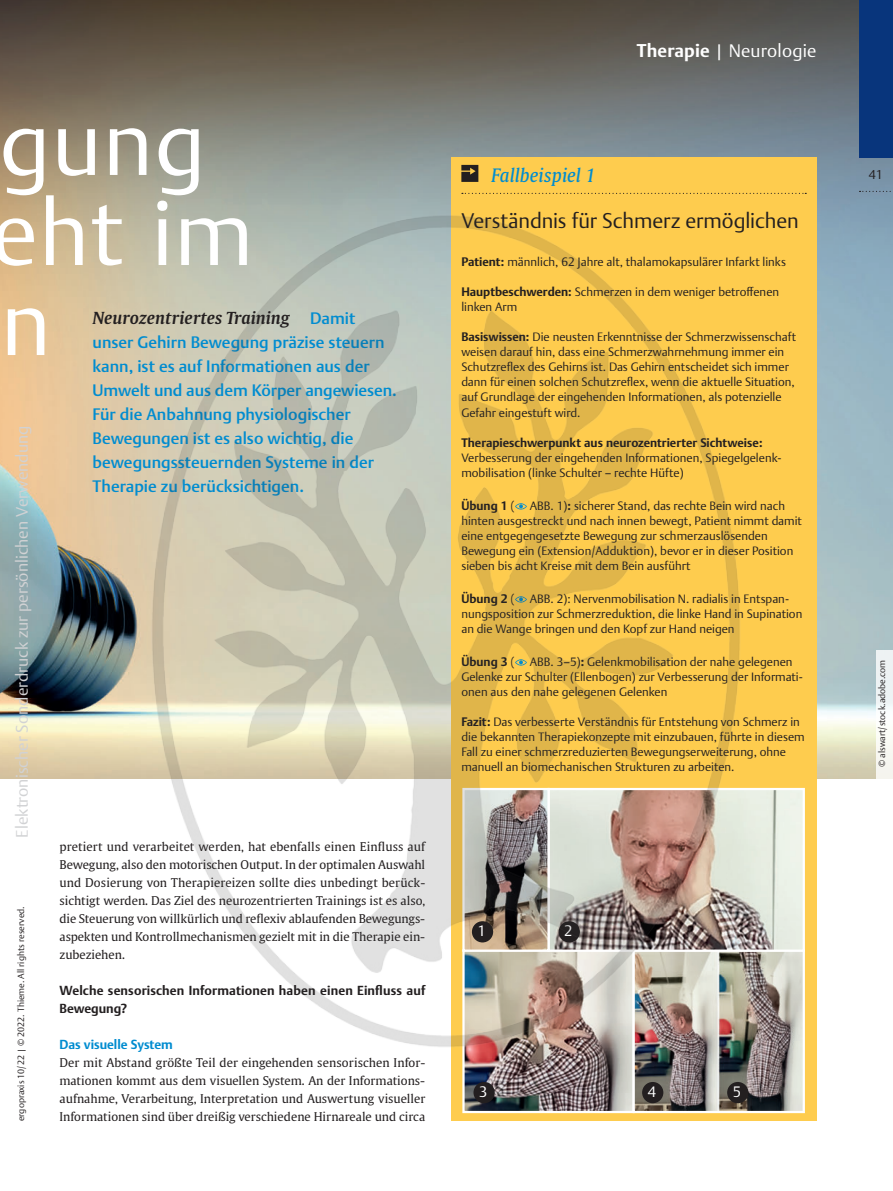
<style>
.page{position:relative;width:893px;height:1191px;background:#fff}
.page>*{position:absolute;margin:0;border:0;box-sizing:border-box;transform-origin:0 0}
.t1{font:300 90px/90px "Thieme Argo 2011";letter-spacing:.015em;color:#fff}
.t2{font:300 21px "Thieme Argo 2011";letter-spacing:-.01em;color:#231f20}
.t3{font:300 18px "Thieme Argo 2011";letter-spacing:.01em;color:#fff}
.t4{font:italic 18px "Thieme Gulliver 2011";color:#008cd0}
.t5{font:500 16.5px/24px "Thieme Argo 2011";color:#008cd0}
.t6{font:300 16.5px "Thieme Argo 2011";color:#d1d2d4}
.t7{font:italic 600 16.5px "Thieme Gulliver 2011";color:#231f20}
.t8{font:300 15px "Thieme Argo 2011";color:#fff}
.t9{font:700 12.75px/18px "Thieme Argo 2011";letter-spacing:.01em;color:#231f20}
.t10{font:700 12.75px "Thieme Argo 2011";color:#008cd0}
.t11{font:300 12.75px "Thieme Argo 2011";color:#231f20}
.t12{font:300 12px/15px "Thieme Argo 2011";color:#231f20}
.t13{font:12px/18px "Thieme Gulliver 2011";letter-spacing:-.005em;color:#231f20;text-align:justify}
.t14{font:700 12px "Thieme Argo 2011";color:#231f20}
.t15{font:300 9px "Thieme Argo 2011";color:#231f20}
.s1{font-family:"Thieme Argo 2011";font-weight:500;font-style:normal;color:#008cd0}
.s2{font-weight:700}
.s3{font-family:"Thieme Gulliver 2011";font-weight:400}
</style>
<div class="page">
<img style="left:0;top:0;width:893px;height:778px">
<div style="left:876px;top:651px;width:17px;height:129px;background:#f5f5f4"></div>
<div style="left:451px;top:157px;width:365px;height:964px;background:#fecc4e"></div>
<svg style="left:462px;top:193px;width:344px;height:1px"></svg>
<svg style="left:461px;top:165px;width:17px;height:17px"></svg>
<img style="left:465px;top:791px;width:337px;height:319px">
<div style="left:462px;top:949px;width:173px;height:164px;border:2px solid #fff"></div>
<div style="left:633px;top:949px;width:172px;height:164px;border:2px solid #fff"></div>
<div style="left:473px;top:1082px;width:22px;height:21px;background:#231f20;border-radius:50%"></div>
<div style="left:642px;top:1082px;width:21px;height:21px;background:#231f20;border-radius:50%"></div>
<div style="left:727px;top:1082px;width:21px;height:21px;background:#231f20;border-radius:50%"></div>
<div style="left:859px;top:0;width:34px;height:157px;background:#08357c"></div>
<svg style="left:859px;top:191px;width:34px;height:1px"></svg>
<img style="left:149px;top:214px;width:595px;height:835px">
<h1 class="t1" style="left:-9px;top:96px;width:264px">gung eht im n</h1>
<h3 class="t7" style="left:93px;top:305px;width:264px">Neurozentriertes Training <span class="s1">Damit</span></h3>
<p class="t5" style="left:93px;top:329px;width:306px">unser Gehirn Bewegung präzise steuern kann, ist es auf Informationen aus der Umwelt und aus dem Körper angewiesen.<br>Für die Anbahnung physiologischer Bewegungen ist es also wichtig, die bewegungssteuernden Systeme in der Therapie zu berücksichtigen.</p>
<h3 class="t6" style="left:11px;top:837px;width:413px;rotate:-90deg">Elektronischer Sonderdruck zur persönlichen Verwendung</h3>
<p class="t15" style="left:15px;top:1121px;width:216px;rotate:-90deg">ergopraxis 10/22 | © 2022. Thieme. All rights reserved.</p>
<p class="t13" style="left:60px;top:837px;width:367px">pretiert und verarbeitet werden, hat ebenfalls einen Einfluss auf Bewegung, also den motorischen Output. In der optimalen Auswahl und Dosierung von Therapiereizen sollte dies unbedingt berück&shy;sichtigt werden. Das Ziel des neurozentrierten Trainings ist es also, die Steuerung von willkürlich und reflexiv ablaufenden Bewegungs&shy;aspekten und Kontrollmechanismen gezielt mit in die Therapie ein&shy;zubeziehen.</p>
<p class="t9" style="left:60px;top:981px;width:367px">Welche sensorischen Informationen haben einen Einfluss auf<br>Bewegung?</p>
<p class="t10" style="left:60px;top:1036px;width:115px">Das visuelle System</p>
<p class="t13" style="left:60px;top:1053px;width:367px">Der mit Abstand größte Teil der eingehenden sensorischen Infor&shy;mationen kommt aus dem visuellen System. An der Informations&shy;aufnahme, Verarbeitung, Interpretation und Auswertung visueller Informationen sind über dreißig verschiedene Hirnareale und circa</p>
<h3 class="t4" style="left:491px;top:162px;width:106px">Fallbeispiel 1</h3>
<h3 class="t3" style="left:637px;top:38px;width:181px"><span class="s2">Therapie</span> | Neurologie</h3>
<h2 class="t2" style="left:461px;top:206px;width:339px">Verständnis für Schmerz ermöglichen</h2>
<p class="t12" style="left:461px;top:254px;width:326px"><span class="s2">Patient:</span> männlich, 62 Jahre alt, thalamokapsulärer Infarkt links</p>
<p class="t12" style="left:461px;top:284px;width:319px"><span class="s2">Hauptbeschwerden:</span> Schmerzen in dem weniger betroffenen linken Arm</p>
<p class="t12" style="left:461px;top:329px;width:336px"><span class="s2">Basiswissen:</span> Die neusten Erkenntnisse der Schmerzwissenschaft weisen darauf hin, dass eine Schmerzwahrnehmung immer ein Schutzreflex des Gehirns ist. Das Gehirn entscheidet sich immer dann für einen solchen Schutzreflex, wenn die aktuelle Situation, auf Grundlage der eingehenden Informationen, als potenzielle Gefahr eingestuft wird.</p>
<p class="t14" style="left:461px;top:434px;width:303px">Therapieschwerpunkt aus neurozentrierter Sichtweise:</p>
<p class="t12" style="left:461px;top:449px;width:322px">Verbesserung der eingehenden Informationen, Spiegelgelenk&shy;mobilisation (linke Schulter – rechte Hüfte)</p>
<p class="t12" style="left:461px;top:497px;width:342px"><span class="s2">Übung 1</span> <span class="s3">(</span> ABB. 1)<span class="s2">:</span> sicherer Stand, das rechte Bein wird nach hinten ausgestreckt und nach innen bewegt, Patient nimmt damit eine entgegengesetzte Bewegung zur schmerzauslösenden Bewegung ein (Extension/Adduktion), bevor er in dieser Position sieben bis acht Kreise mit dem Bein ausführt</p>
<p class="t12" style="left:461px;top:590px;width:342px"><span class="s2">Übung 2</span> <span class="s3">(</span> ABB. 2): Nervenmobilisation N. radialis in Entspan&shy;nungsposition zur Schmerzreduktion, die linke Hand in Supination an die Wange bringen und den Kopf zur Hand neigen</p>
<p class="t12" style="left:461px;top:653px;width:343px"><span class="s2">Übung 3</span> <span class="s3">(</span> ABB. 3–5)<span class="s2">:</span> Gelenkmobilisation der nahe gelegenen<br>Gelenke zur Schulter (Ellenbogen) zur Verbesserung der Informati&shy;onen aus den nahe gelegenen Gelenken</p>
<p class="t12" style="left:461px;top:713px;width:345px"><span class="s2">Fazit:</span> Das verbesserte Verständnis für Entstehung von Schmerz in die bekannten Therapiekonzepte mit einzubauen, führte in diesem Fall zu einer schmerzreduzierten Bewegungserweiterung, ohne manuell an biomechanischen Strukturen zu arbeiten.</p>
<p class="t8" style="left:477px;top:921px;width:10px">1</p>
<p class="t8" style="left:564px;top:921px;width:10px">2</p>
<p class="t8" style="left:479px;top:1081px;width:10px">3</p>
<p class="t8" style="left:648px;top:1081px;width:10px">4</p>
<p class="t8" style="left:733px;top:1081px;width:10px">5</p>
<p class="t11" style="left:869px;top:166px;width:16px">41</p>
<p class="t15" style="left:876px;top:767px;width:109px;rotate:-90deg">© alswart/stock.adobe.com</p>
</div>
